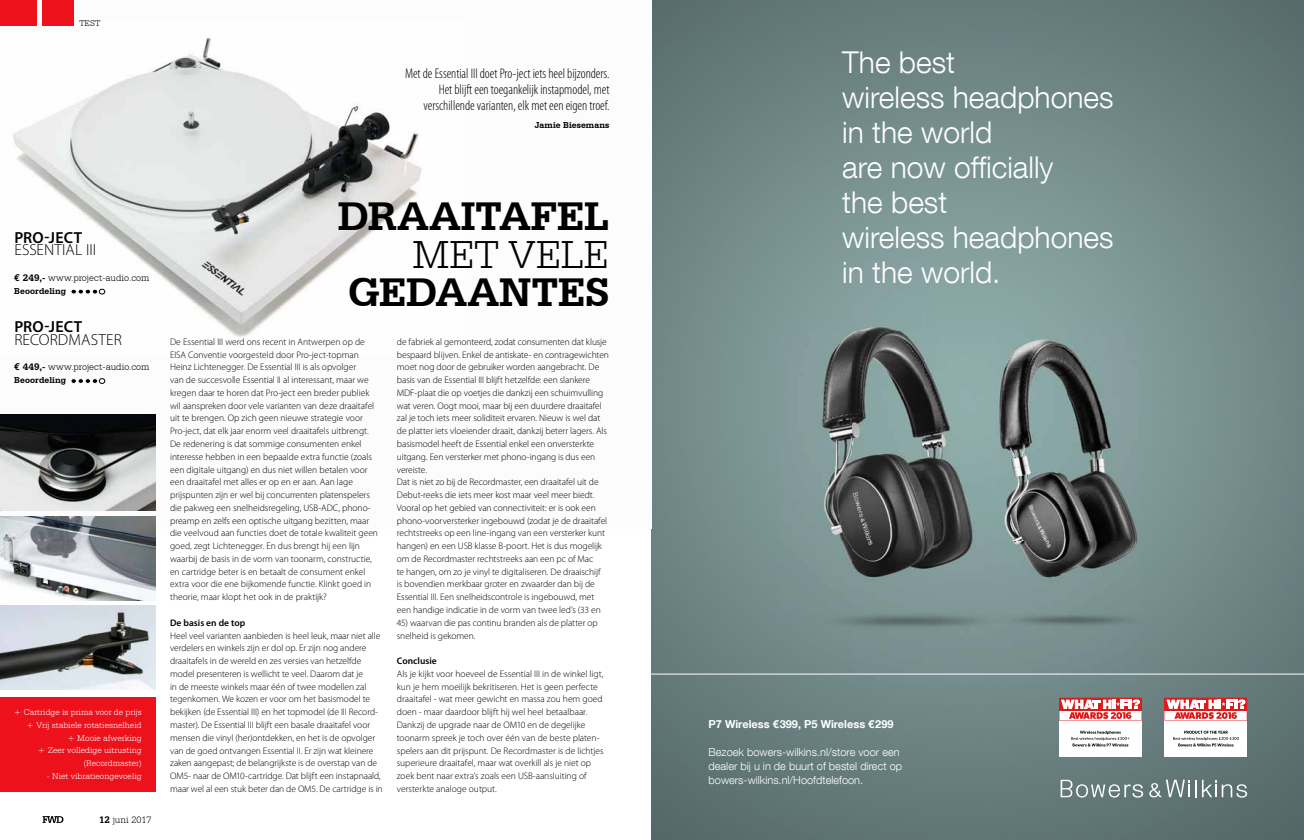
<style>
.page{position:relative;width:1304px;height:840px;background:#fff}
.page>*{position:absolute;margin:0;border:0;box-sizing:border-box;transform-origin:0 0}
.t1{font:700 42px "Serifa BT";color:#000}
.t2{font:300 42px "Serifa BT";letter-spacing:-.01em;color:#000}
.t3{font:300 30px/35px "Helvetica Neue LT Com";color:#fff}
.t4{font:300 16px "Myriad Pro";letter-spacing:.005em;color:#000}
.t5{font:600 16px "Myriad Pro";letter-spacing:.015em;color:#000}
.t6{font:300 condensed 14px/16px "Myriad Pro";color:#000;text-align:right}
.t7{font:300 11px/14px "Helvetica Neue LT Com";color:#fff}
.t8{font:700 11px "Helvetica Neue LT Com";color:#fff}
.t9{font:300 10px "Serifa BT";color:#000}
.t10{font:300 9.5px/12.8px "Myriad Pro";letter-spacing:-.005em;color:#000}
.t11{font:600 9.5px "Myriad Pro";letter-spacing:.005em;color:#000}
.t12{font:300 9px/12.8px "Serifa BT";color:#fff;text-align:right}
.t13{font:700 9px "Serifa BT";letter-spacing:.01em;color:#000}
.t14{font:300 9px "Serifa BT";color:#000}
.s1{font-family:"Euro Mono";font-weight:700}
.s2{font-weight:700}
</style>
<div class="page">
<img style="left:652px;top:0;width:652px;height:839px">
<svg style="left:1061px;top:779px;width:82px;height:18px"></svg>
<svg style="left:1149px;top:779px;width:98px;height:18px"></svg>
<hr style="left:652px;top:673px;width:652px;height:1px;background:#fff">
<div style="left:1165px;top:697px;width:82px;height:59px;background:#fff"></div>
<svg style="left:1173px;top:730px;width:66px;height:16px"></svg>
<svg style="left:1165px;top:697px;width:82px;height:23px"></svg>
<div style="left:1059px;top:697px;width:83px;height:59px;background:#fff"></div>
<svg style="left:1071px;top:730px;width:59px;height:16px"></svg>
<svg style="left:1059px;top:697px;width:83px;height:23px"></svg>
<img style="left:0;top:0;width:422px;height:511px">
<div style="left:0;top:0;width:37px;height:26px;background:#ec111a"></div>
<div style="left:43px;top:0;width:31px;height:26px;background:#ec111a"></div>
<svg style="left:43px;top:816px;width:20px;height:6px"></svg>
<svg style="left:71px;top:378px;width:34px;height:5px"></svg>
<svg style="left:71px;top:289px;width:34px;height:5px"></svg>
<div style="left:0;top:696px;width:156px;height:95px;background:#ec111a"></div>
<img style="left:0;top:414px;width:156px;height:96px">
<img style="left:0;top:516px;width:156px;height:84px">
<img style="left:0;top:605px;width:156px;height:84px">
<p class="t14" style="left:79px;top:17px;width:22px">TEST</p>
<h3 class="t6" style="left:405px;top:66px;width:206px">Met de Essential III doet Pro-ject iets heel bijzonders.<br>Het blijft een toegankelijk instapmodel, met verschillende varianten, elk met een eigen troef.</h3>
<p class="t13" style="left:535px;top:119px;width:76px">Jamie Biesemans</p>
<h3 class="t5" style="left:14px;top:228px;width:69px">PRO-JECT</h3>
<h3 class="t4" style="left:14px;top:241px;width:83px">ESSENTIAL III</h3>
<p class="t9" style="left:14px;top:272px;width:137px"><span class="s1">E</span> <span class="s2">249,-</span> www.project-audio.com</p>
<p class="t13" style="left:14px;top:285px;width:54px">Beoordeling</p>
<h3 class="t5" style="left:14px;top:317px;width:69px">PRO-JECT</h3>
<h3 class="t4" style="left:14px;top:330px;width:109px">RECORDMASTER</h3>
<p class="t9" style="left:14px;top:361px;width:137px"><span class="s1">E</span> <span class="s2">449,-</span> www.project-audio.com</p>
<p class="t13" style="left:14px;top:374px;width:54px">Beoordeling</p>
<p class="t12" style="left:14px;top:705px;width:129px">+ Cartridge is prima voor de prijs + Vrij stabiele rotatiesnelheid<br>+ Mooie afwerking<br>+ Zeer volledige uitrusting (Recordmaster)</p>
<p class="t12" style="left:47px;top:769px;width:96px">- Niet vibratieongevoelig</p>
<p class="t9" style="left:99px;top:813px;width:54px"><span class="s2">12</span> juni 2017</p>
<h1 class="t1" style="left:338px;top:190px;width:273px">DRAAITAFEL</h1>
<h1 class="t2" style="left:413px;top:230px;width:198px">MET VELE</h1>
<h1 class="t1" style="left:348px;top:266px;width:263px">GEDAANTES</h1>
<p class="t10" style="left:170px;top:335px;width:209px">De Essential III werd ons recent in Antwerpen op de EISA Conventie voorgesteld door Pro-ject-topman Heinz Lichtenegger. De Essential III is als opvolger<br>van de succesvolle Essential II al interessant, maar we kregen daar te horen dat Pro-ject een breder publiek wil aanspreken door vele varianten van deze draaitafel uit te brengen. Op zich geen nieuwe strategie voor Pro-ject, dat elk jaar enorm veel draaitafels uitbrengt.<br>De redenering is dat sommige consumenten enkel interesse hebben in een bepaalde extra functie (zoals een digitale uitgang) en dus niet willen betalen voor een draaitafel met alles er op en er aan. Aan lage prijspunten zijn er wel bij concurrenten platenspelers die pakweg een snelheidsregeling, USB-ADC, phono&shy;preamp en zelfs een optische uitgang bezitten, maar die veelvoud aan functies doet de totale kwaliteit geen goed, zegt Lichtenegger. En dus brengt hij een lijn waarbij de basis in de vorm van toonarm, constructie, en cartridge beter is en betaalt de consument enkel extra voor die ene bijkomende functie. Klinkt goed in theorie, maar klopt het ook in de praktijk?</p>
<p class="t11" style="left:170px;top:617px;width:77px">De basis en de top</p>
<p class="t10" style="left:170px;top:628px;width:214px">Heel veel varianten aanbieden is heel leuk, maar niet alle verdelers en winkels zijn er dol op. Er zijn nog andere draaitafels in de wereld en zes versies van hetzelfde model presenteren is wellicht te veel. Daarom dat je<br>in de meeste winkels maar één of twee modellen zal tegenkomen. We kozen er voor om het basismodel te bekijken (de Essential III) en het topmodel (de III Record&shy;master). De Essential III blijft een basale draaitafel voor mensen die vinyl (her)ontdekken, en het is de opvolger van de goed ontvangen Essential II. Er zijn wat kleinere zaken aangepast; de belangrijkste is de overstap van de OM5- naar de OM10-cartridge. Dat blijft een instapnaald, maar wel al een stuk beter dan de OM5. De cartridge is in</p>
<p class="t10" style="left:397px;top:335px;width:214px">de fabriek al gemonteerd, zodat consumenten dat klusje bespaard blijven. Enkel de antiskate- en contragewichten moet nog door de gebruiker worden aangebracht. De basis van de Essential III blijft hetzelfde: een slankere MDF-plaat die op voetjes die dankzij een schuimvulling wat veren. Oogt mooi, maar bij een duurdere draaitafel zal je toch iets meer soliditeit ervaren. Nieuw is wel dat de platter iets vloeiender draait, dankzij beterr lagers. Als basismodel heeft de Essential enkel een onversterkte uitgang. Een versterker met phono-ingang is dus een vereiste.<br>Dat is niet zo bij de Recordmaster, een draaitafel uit de Debut-reeks die iets meer kost maar veel meer biedt.<br>Vooral op het gebied van connectiviteit: er is ook een phono-voorversterker ingebouwd (zodat je de draaitafel rechtstreeks op een line-ingang van een versterker kunt hangen) en een USB klasse B-poort. Het is dus mogelijk om de Recordmaster rechtstreeks aan een pc of Mac<br>te hangen, om zo je vinyl te digitaliseren. De draaischijf<br>is bovendien merkbaar groter en zwaarder dan bij de Essential III. Een snelheidscontrole is ingebouwd, met een handige indicatie in de vorm van twee led’s (33 en</p>
<p class="t10" style="left:397px;top:616px;width:202px">45) waarvan die pas continu branden als de platter op snelheid is gekomen.</p>
<p class="t11" style="left:397px;top:655px;width:41px">Conclusie</p>
<p class="t10" style="left:397px;top:667px;width:208px">Als je kijkt voor hoeveel de Essential III in de winkel ligt, kun je hem moeilijk bekritiseren. Het is geen perfecte draaitafel - wat meer gewicht en massa zou hem goed doen - maar daardoor blijft hij wel heel betaalbaar.<br>Dankzij de upgrade naar de OM10 en de degelijke toonarm spreek je toch over één van de beste platen&shy;spelers aan dit prijspunt. De Recordmaster is de lichtjes superieure draaitafel, maar wat overkill als je niet op zoek bent naar extra’s zoals een USB-aansluiting of versterkte analoge output.</p>
<h2 class="t3" style="left:842px;top:44px;width:273px">The best<br>wireless headphones in the world<br>are now officially<br>the best<br>wireless headphones in the world.</h2>
<p class="t8" style="left:709px;top:716px;width:187px">P7 Wireless € 399, P5 Wireless € 299</p>
<p class="t7" style="left:709px;top:744px;width:195px">Bezoek bowers-wilkins.nl/store voor een dealer bij u in de buurt of bestel direct op bowers-wilkins.nl/Hoofdtelefoon.</p>
</div>
